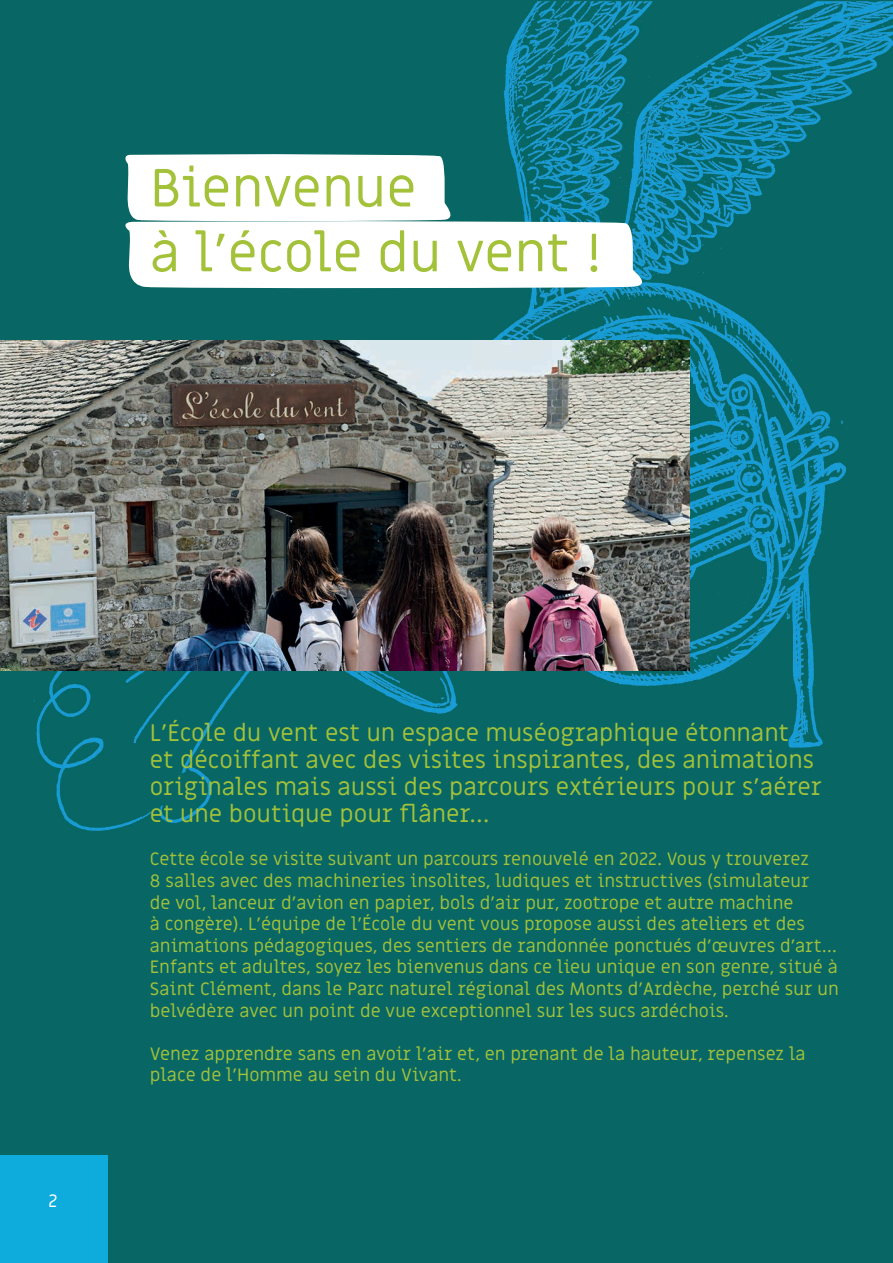
<style>
.page{position:relative;width:893px;height:1263px;background:#fff}
.page>*{position:absolute;margin:0;border:0;box-sizing:border-box;transform-origin:0 0}
.t1{font:54px "Miriam Libre";color:#a3c239}
.t2{font:24px/27px "Miriam Libre";color:#a3c239}
.t3{font:18px/21.6px "Miriam Libre";color:#a3c239}
.t4{font:18px "Miriam Libre";color:#fff}
</style>
<div class="page">
<img style="left:0;top:0;width:893px;height:1263px">
<div style="left:0;top:1155px;width:108px;height:108px;background:#0eacdd"></div>
<svg style="left:120px;top:154px;width:534px;height:135px"></svg>
<img style="left:0;top:340px;width:689px;height:331px">
<p class="t1" style="left:150px;top:155px;width:268px">Bienvenue</p>
<p class="t1" style="left:150px;top:220px;width:453px">à l’école du vent !</p>
<p class="t4" style="left:49px;top:1190px;width:11px">2</p>
<p class="t2" style="left:150px;top:720px;width:673px">L’École du vent est un espace muséographique étonnant<br>et décoiffant avec des visites inspirantes, des animations originales mais aussi des parcours extérieurs pour s’aérer et une boutique pour flâner…</p>
<p class="t3" style="left:150px;top:849px;width:690px">Cette école se visite suivant un parcours renouvelé en 2022. Vous y trouverez<br>8 salles avec des machineries insolites, ludiques et instructives (simulateur<br>de vol, lanceur d’avion en papier, bols d’air pur, zootrope et autre machine<br>à congère). L’équipe de l’École du vent vous propose aussi des ateliers et des animations pédagogiques, des sentiers de randonnée ponctués d’œuvres d’art… Enfants et adultes, soyez les bienvenus dans ce lieu unique en son genre, situé à Saint Clément, dans le Parc naturel régional des Monts d’Ardèche, perché sur un belvédère avec un point de vue exceptionnel sur les sucs ardéchois.</p>
<p class="t3" style="left:150px;top:1043px;width:657px">Venez apprendre sans en avoir l’air et, en prenant de la hauteur, repensez la place de l’Homme au sein du Vivant.</p>
</div>
